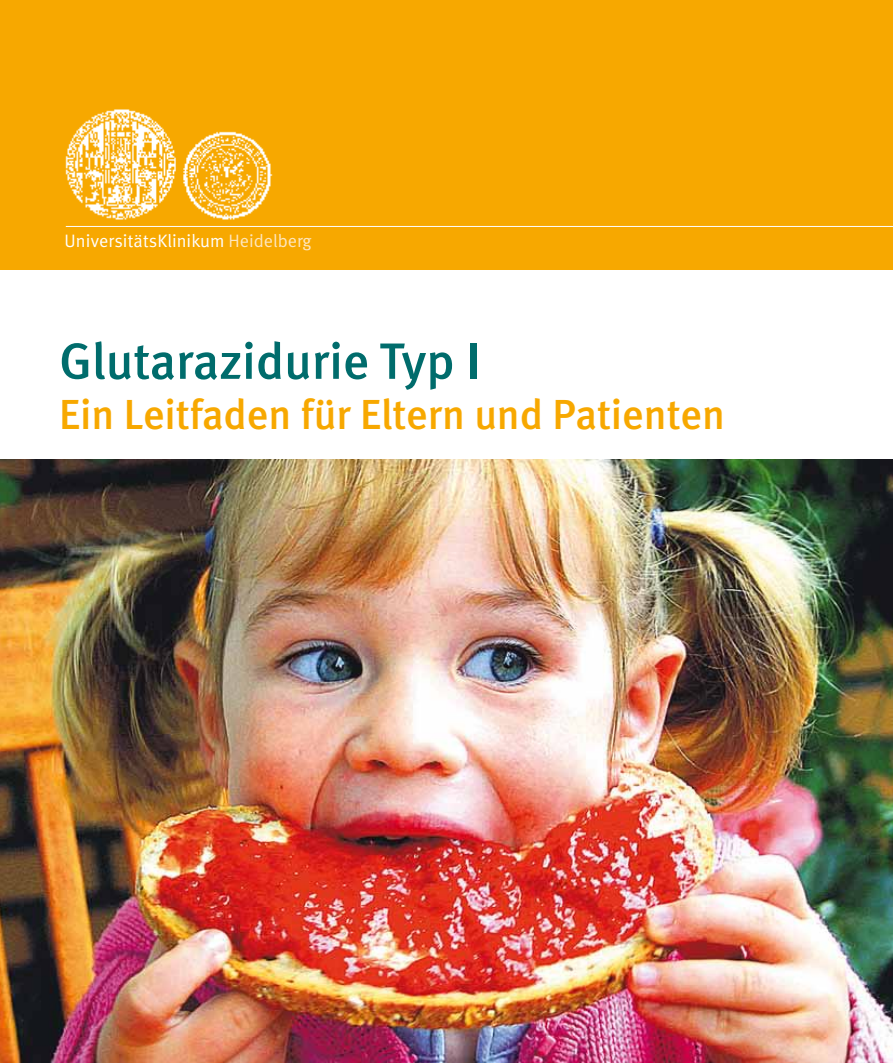
<style>
.page{position:relative;width:893px;height:1063px;background:#fff}
.page>*{position:absolute;margin:0;border:0;box-sizing:border-box;transform-origin:0 0}
.t1{font:500 51px "Meta";color:#006c6c}
.t2{font:500 42px "Meta";color:#f7a800}
.t3{font:18px "Meta Normal";color:#fff}
.s1{color:#fee6be}
</style>
<div class="page">
<div style="left:0;top:0;width:893px;height:270px;background:#f7a800"></div>
<hr style="left:66px;top:226px;width:827px;height:1px;background:#fff">
<img style="left:65px;top:109px;width:208px;height:111px">
<img style="left:0;top:459px;width:893px;height:604px">
<p class="t3" style="left:65px;top:230px;width:249px">UniversitätsKlinikum <span class="s1">Heidelberg</span></p>
<p class="t1" style="left:59px;top:332px;width:423px">Glutarazidurie Typ I</p>
<p class="t2" style="left:59px;top:390px;width:667px">Ein Leitfaden für Eltern und Patienten</p>
</div>
